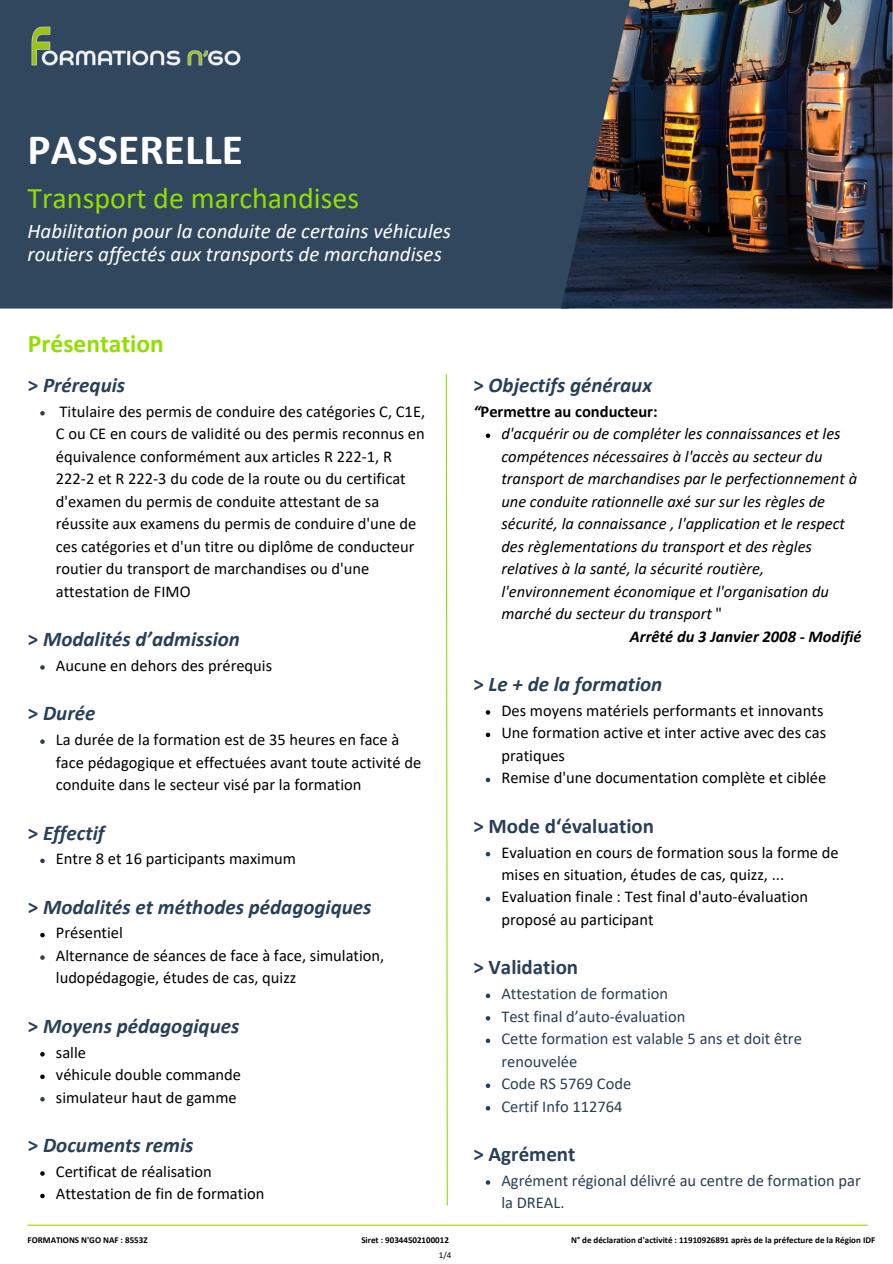
<style>
.page{position:relative;width:893px;height:1264px;background:#fff}
.page>*{position:absolute;margin:0;border:0;box-sizing:border-box;transform-origin:0 0}
.t1{font:700 43.5px "Calibri";color:#fff}
.t2{font:30px "Calibri";color:#93de00}
.t3{font:700 25.5px "Calibri";color:#93de00}
.t4{font:italic 700 21px "Calibri";color:#293f56}
.t5{font:italic 21px "Calibri";color:#fff}
.t6{font:700 21px "Calibri";color:#293f56}
.t7{font:16.5px/22.5px "Calibri";color:#000}
.t8{font:italic 16.5px/22.5px "Calibri";color:#000}
.t9{font:16.5px/22.5px "Calibri";color:#293f56}
.t10{font:italic 700 16.5px "Calibri";color:#000}
.t11{font:700 16.5px "Calibri";color:#000}
.t12{font:700 9px "Calibri";color:#000}
.t13{font:9px "Calibri";color:#000}
.s1{font-style:normal}
.s2{font-style:italic}
</style>
<div class="page">
<div style="left:0;top:0;width:561px;height:308px;background:#30475e"></div>
<img style="left:561px;top:0;width:331px;height:308px">
<img style="left:28px;top:24px;width:213px;height:44px">
<hr style="left:28px;top:1224px;width:839px;height:1px;background:#93de00">
<svg style="left:40px;top:411px;width:5px;height:4px"></svg>
<svg style="left:40px;top:665px;width:5px;height:4px"></svg>
<svg style="left:40px;top:739px;width:5px;height:5px"></svg>
<svg style="left:40px;top:858px;width:5px;height:5px"></svg>
<svg style="left:40px;top:932px;width:5px;height:5px"></svg>
<svg style="left:40px;top:955px;width:5px;height:4px"></svg>
<svg style="left:40px;top:1052px;width:5px;height:4px"></svg>
<svg style="left:40px;top:1074px;width:5px;height:5px"></svg>
<svg style="left:40px;top:1097px;width:5px;height:4px"></svg>
<svg style="left:40px;top:1171px;width:5px;height:4px"></svg>
<svg style="left:40px;top:1193px;width:5px;height:5px"></svg>
<svg style="left:485px;top:433px;width:5px;height:5px"></svg>
<svg style="left:485px;top:710px;width:5px;height:4px"></svg>
<svg style="left:485px;top:732px;width:5px;height:5px"></svg>
<svg style="left:485px;top:777px;width:5px;height:5px"></svg>
<svg style="left:485px;top:851px;width:5px;height:5px"></svg>
<svg style="left:485px;top:896px;width:5px;height:5px"></svg>
<svg style="left:485px;top:993px;width:5px;height:5px"></svg>
<svg style="left:485px;top:1016px;width:5px;height:4px"></svg>
<svg style="left:485px;top:1038px;width:5px;height:5px"></svg>
<svg style="left:485px;top:1083px;width:5px;height:5px"></svg>
<svg style="left:485px;top:1106px;width:5px;height:4px"></svg>
<svg style="left:485px;top:1180px;width:5px;height:4px"></svg>
<svg style="left:445px;top:374px;width:3px;height:832px"></svg>
<p class="t1" style="left:28px;top:131px;width:217px">PASSERELLE</p>
<p class="t2" style="left:28px;top:186px;width:333px">Transport de marchandises</p>
<p class="t5" style="left:28px;top:222px;width:425px">Habilitation pour la conduite de certains véhicules</p>
<p class="t5" style="left:28px;top:245px;width:416px">routiers affectés aux transports de marchandises</p>
<p class="t3" style="left:28px;top:332px;width:137px">Présentation</p>
<p class="t4" style="left:28px;top:376px;width:99px"><span class="s1">&gt;</span> Prérequis</p>
<p class="t7" style="left:56px;top:401px;width:371px">Titulaire des permis de conduire des catégories C, C1E, C ou CE en cours de validité ou des permis reconnus en équivalence conformément aux articles R 222-1, R 222-2 et R 222-3 du code de la route ou du certificat d'examen du permis de conduite attestant de sa réussite aux examens du permis de conduire d'une de ces catégories et d'un titre ou diplôme de conducteur routier du transport de marchandises ou d'une attestation de FIMO</p>
<p class="t4" style="left:28px;top:630px;width:214px"><span class="s1">&gt;</span> Modalités d’admission</p>
<p class="t7" style="left:56px;top:655px;width:218px">Aucune en dehors des prérequis</p>
<p class="t4" style="left:28px;top:704px;width:69px"><span class="s1">&gt;</span> Durée</p>
<p class="t7" style="left:56px;top:729px;width:367px">La durée de la formation est de 35 heures en face à face pédagogique et effectuées avant toute activité de conduite dans le secteur visé par la formation</p>
<p class="t4" style="left:28px;top:823px;width:78px"><span class="s1">&gt;</span> Effectif</p>
<p class="t7" style="left:56px;top:848px;width:241px">Entre 8 et 16 participants maximum</p>
<p class="t4" style="left:28px;top:898px;width:345px"><span class="s1">&gt;</span> Modalités et méthodes pédagogiques</p>
<p class="t7" style="left:56px;top:923px;width:69px">Présentiel</p>
<p class="t7" style="left:56px;top:945px;width:330px">Alternance de séances de face à face, simulation, ludopédagogie, études de cas, quizz</p>
<p class="t4" style="left:28px;top:1017px;width:213px"><span class="s1">&gt;</span> Moyens pédagogiques</p>
<p class="t7" style="left:56px;top:1042px;width:32px">salle</p>
<p class="t7" style="left:56px;top:1064px;width:187px">véhicule double commande</p>
<p class="t7" style="left:56px;top:1087px;width:182px">simulateur haut de gamme</p>
<p class="t4" style="left:28px;top:1136px;width:167px"><span class="s1">&gt;</span> Documents remis</p>
<p class="t7" style="left:56px;top:1161px;width:157px">Certificat de réalisation</p>
<p class="t7" style="left:56px;top:1183px;width:210px">Attestation de fin de formation</p>
<p class="t4" style="left:473px;top:376px;width:180px"><span class="s1">&gt;</span> Objectifs généraux</p>
<p class="t11" style="left:473px;top:404px;width:186px"><span class="s2">“</span>Permettre au conducteur:</p>
<p class="t8" style="left:501px;top:424px;width:357px">d'acquérir ou de compléter les connaissances et les compétences nécessaires à l'accès au secteur du transport de marchandises par le perfectionnement à une conduite rationnelle axé sur sur les règles de sécurité, la connaissance , l'application et le respect des règlementations du transport et des règles relatives à la santé, la sécurité routière, l'environnement économique et l'organisation du marché du secteur du transport <span class="s1">"</span></p>
<p class="t10" style="left:630px;top:629px;width:233px">Arrêté du 3 Janvier 2008 - Modifié</p>
<p class="t4" style="left:473px;top:675px;width:190px"><span class="s1">&gt;</span> Le + de la formation</p>
<p class="t7" style="left:501px;top:700px;width:323px">Des moyens matériels performants et innovants</p>
<p class="t7" style="left:501px;top:723px;width:326px">Une formation active et inter active avec des cas pratiques</p>
<p class="t7" style="left:501px;top:768px;width:326px">Remise d'une documentation complète et ciblée</p>
<p class="t6" style="left:473px;top:817px;width:182px">&gt; Mode d‘évaluation</p>
<p class="t7" style="left:501px;top:842px;width:339px">Evaluation en cours de formation sous la forme de mises en situation, études de cas, quizz, ...</p>
<p class="t7" style="left:501px;top:887px;width:308px">Evaluation finale : Test final d'auto-évaluation proposé au participant</p>
<p class="t6" style="left:473px;top:958px;width:106px">&gt; Validation</p>
<p class="t9" style="left:501px;top:983px;width:168px">Attestation de formation</p>
<p class="t9" style="left:501px;top:1006px;width:185px">Test final d’auto-évaluation</p>
<p class="t9" style="left:501px;top:1028px;width:302px">Cette formation est valable 5 ans et doit être renouvelée</p>
<p class="t9" style="left:501px;top:1073px;width:131px">Code RS 5769 Code</p>
<p class="t9" style="left:501px;top:1096px;width:123px">Certif Info 112764</p>
<p class="t6" style="left:473px;top:1145px;width:103px">&gt; Agrément</p>
<p class="t9" style="left:501px;top:1170px;width:361px">Agrément régional délivré au centre de formation par la DREAL.</p>
<p class="t12" style="left:28px;top:1235px;width:122px">FORMATIONS N'GO NAF : 8553Z</p>
<p class="t12" style="left:361px;top:1235px;width:89px">Siret : 90344502100012</p>
<p class="t12" style="left:571px;top:1235px;width:305px">N° de déclaration d'activité : 11910926891 après de la préfecture de la Région IDF</p>
<p class="t13" style="left:439px;top:1250px;width:14px">1/4</p>
</div>
